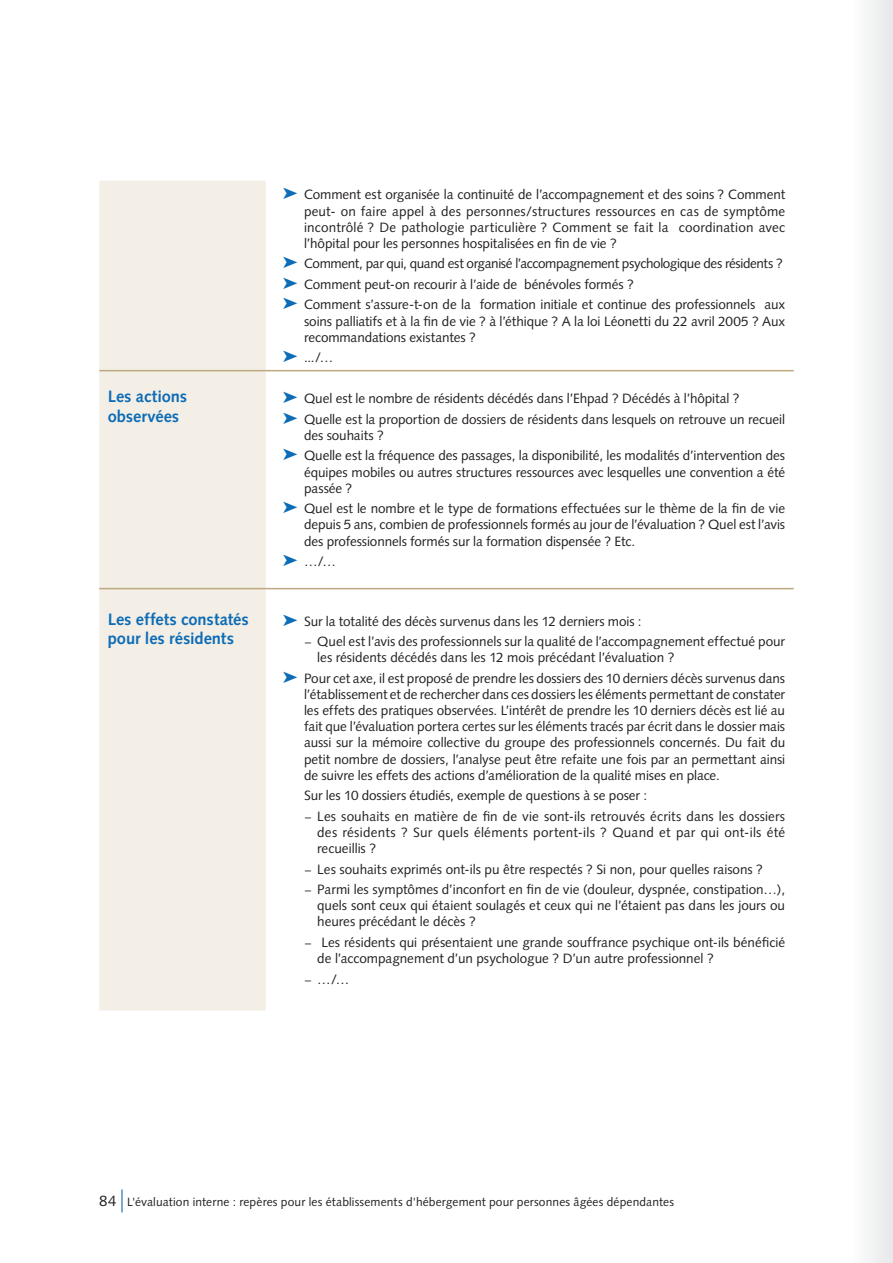
<style>
.page{position:relative;width:893px;height:1263px;background:#fff}
.page>*{position:absolute;margin:0;border:0;box-sizing:border-box;transform-origin:0 0}
.Axe_Titre_colonne_ga{font:700 16.5px/19.8px "Syntax";color:#0d6cb6}
.texte_courant{font:15px "Syntax";color:#231f20}
.Axe_énumération_flèc{font:13.5px/16.2px "Syntax";letter-spacing:-.01em;color:#231f20;text-align:justify}
.Axe_sous-énumération{font:13.5px/16.2px "Syntax";color:#231f20}
.Axe_énumération_ni_f{font:13.5px "Syntax";letter-spacing:-.005em;color:#231f20}
.texte_courant-2{font:12px "Syntax";letter-spacing:.01em;color:#231f20}
.s1{color:#0d6cb6}
.s2{font-size:12px}
.s3{font-size:30px;color:#0d6cb6}
</style>
<div class="page">
<div style="left:99px;top:181px;width:167px;height:829px;background:#f3efe7"></div>
<hr style="left:99px;top:370px;width:167px;height:1px;background:#bda97d">
<hr style="left:266px;top:370px;width:528px;height:1px;background:#bda97d">
<hr style="left:99px;top:588px;width:167px;height:1px;background:#bda97d">
<hr style="left:266px;top:588px;width:528px;height:1px;background:#bda97d">
<div style="left:850px;top:0;width:43px;height:1263px;background:#f3f4f4"></div>
<hr style="left:892px;top:0;width:1px;height:1263px;background:#e7e8e9">
<p class="Axe_énumération_flèc" style="left:304px;top:187px;width:483px;text-indent:-21px"><span class="s1">➤</span> Comment est organisée la continuité de l’accompagnement et des soins ? Comment peut- on faire appel à des personnes/structures ressources en cas de symptôme incontrôlé ? De pathologie particulière ? Comment se fait la coordination avec l’hôpital pour les personnes hospitalisées en fin de vie ?</p>
<p class="Axe_énumération_flèc" style="left:283px;top:256px;width:502px"><span class="s1">➤</span> Comment, par qui, quand est organisé l’accompagnement psychologique des résidents ?</p>
<p class="Axe_énumération_flèc" style="left:283px;top:276px;width:353px"><span class="s1">➤</span> Comment peut-on recourir à l’aide de bénévoles formés ?</p>
<p class="Axe_énumération_flèc" style="left:304px;top:297px;width:483px;text-indent:-21px"><span class="s1">➤</span> Comment s’assure-t-on de la formation initiale et continue des professionnels aux soins palliatifs et à la fin de vie ? à l’éthique ? A la loi Léonetti du 22 avril 2005 ? Aux recommandations existantes ?</p>
<p class="Axe_énumération_flèc" style="left:283px;top:349px;width:52px"><span class="s1">➤</span> .../…</p>
<p class="Axe_Titre_colonne_ga" style="left:108px;top:387px;width:81px">Les actions observées</p>
<p class="Axe_énumération_flèc" style="left:283px;top:391px;width:458px"><span class="s1">➤</span> Quel est le nombre de résidents décédés dans l’Ehpad ? Décédés à l’hôpital ?</p>
<p class="Axe_énumération_flèc" style="left:304px;top:411px;width:483px;text-indent:-21px"><span class="s1">➤</span> Quelle est la proportion de dossiers de résidents dans lesquels on retrouve un recueil des souhaits ?</p>
<p class="Axe_énumération_flèc" style="left:304px;top:448px;width:483px;text-indent:-21px"><span class="s1">➤</span> Quelle est la fréquence des passages, la disponibilité, les modalités d’intervention des équipes mobiles ou autres structures ressources avec lesquelles une convention a été passée ?</p>
<p class="Axe_énumération_flèc" style="left:304px;top:500px;width:483px;text-indent:-21px"><span class="s1">➤</span> Quel est le nombre et le type de formations effectuées sur le thème de la fin de vie depuis 5 ans, combien de professionnels formés au jour de l’évaluation ? Quel est l’avis des professionnels formés sur la formation dispensée ? Etc.</p>
<p class="Axe_énumération_flèc" style="left:283px;top:553px;width:55px"><span class="s1">➤</span> …/…</p>
<p class="Axe_Titre_colonne_ga" style="left:108px;top:609px;width:142px">Les effets constatés pour les résidents</p>
<p class="Axe_énumération_flèc" style="left:283px;top:613px;width:360px"><span class="s1">➤</span> Sur la totalité des décès survenus dans les 12 derniers mois :</p>
<p class="Axe_sous-énumération" style="left:317px;top:633px;width:469px;text-indent:-13px"><span class="s2">−</span> Quel est l’avis des professionnels sur la qualité de l’accompagnement effectué pour les résidents décédés dans les 12 mois précédant l’évaluation ?</p>
<p class="Axe_énumération_flèc" style="left:304px;top:670px;width:483px;text-indent:-21px"><span class="s1">➤</span> Pour cet axe, il est proposé de prendre les dossiers des 10 derniers décès survenus dans l’établissement et de rechercher dans ces dossiers les éléments permettant de constater les effets des pratiques observées. L’intérêt de prendre les 10 derniers décès est lié au fait que l’évaluation portera certes sur les éléments tracés par écrit dans le dossier mais aussi sur la mémoire collective du groupe des professionnels concernés. Du fait du petit nombre de dossiers, l’analyse peut être refaite une fois par an permettant ainsi de suivre les effets des actions d’amélioration de la qualité mises en place.</p>
<p class="Axe_énumération_ni_f" style="left:304px;top:788px;width:345px">Sur les 10 dossiers étudiés, exemple de questions à se poser :</p>
<p class="Axe_sous-énumération" style="left:317px;top:808px;width:469px;text-align:justify;text-indent:-13px"><span class="s2">−</span> Les souhaits en matière de fin de vie sont-ils retrouvés écrits dans les dossiers des résidents ? Sur quels éléments portent-ils ? Quand et par qui ont-ils été recueillis ?</p>
<p class="Axe_sous-énumération" style="left:304px;top:861px;width:460px"><span class="s2">−</span> Les souhaits exprimés ont-ils pu être respectés ? Si non, pour quelles raisons ?</p>
<p class="Axe_sous-énumération" style="left:317px;top:881px;width:469px;text-align:justify;text-indent:-13px"><span class="s2">−</span> Parmi les symptômes d’inconfort en fin de vie (douleur, dyspnée, constipation…), quels sont ceux qui étaient soulagés et ceux qui ne l’étaient pas dans les jours ou heures précédant le décès ?</p>
<p class="Axe_sous-énumération" style="left:317px;top:934px;width:469px;text-indent:-13px"><span class="s2">−</span> Les résidents qui présentaient une grande souffrance psychique ont-ils bénéficié de l’accompagnement d’un psychologue ? D’un autre professionnel ?</p>
<p class="Axe_sous-énumération" style="left:304px;top:971px;width:46px"><span class="s2">−</span> …/…</p>
<p class="texte_courant" style="left:99px;top:1192px;width:26px">84 <span class="s3">|</span></p>
<p class="texte_courant-2" style="left:127px;top:1195px;width:548px">L'évaluation interne : repères pour les établissements d'hébergement pour personnes âgées dépendantes</p>
</div>
